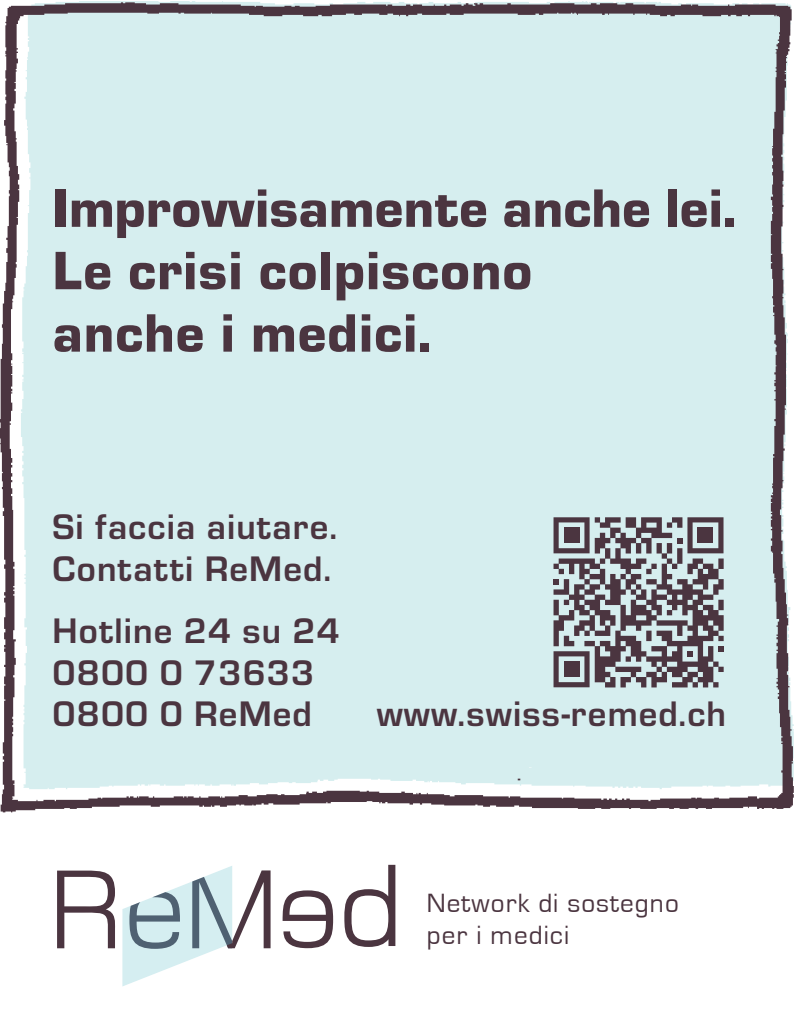
<style>
.page{position:relative;width:794px;height:1021px;background:#fff}
.page>*{position:absolute;margin:0;border:0;box-sizing:border-box;transform-origin:0 0}
.t1{font:900 56px/62.4px "Eurostile";letter-spacing:.02em;color:#4b3540}
.t2{font:700 36.8px/41.6px "Eurostile";letter-spacing:.03em;color:#4b3540}
.t3{font:27.2px/32px "Eurostile";letter-spacing:.04em;color:#4b3540}
</style>
<div class="page">
<img style="left:0;top:1px;width:794px;height:812px">
<svg style="left:282px;top:890px;width:51px;height:58px"></svg>
<svg style="left:344px;top:864px;width:51px;height:82px"></svg>
<svg style="left:57px;top:870px;width:59px;height:78px"></svg>
<svg style="left:122px;top:866px;width:148px;height:120px"></svg>
<svg style="left:553px;top:517px;width:170px;height:170px;background:#8d8d93"></svg>
<div style="left:564px;top:527px;width:15px;height:16px;background:#4b3540"></div>
<div style="left:698px;top:527px;width:15px;height:16px;background:#4b3540"></div>
<div style="left:564px;top:661px;width:15px;height:16px;background:#4b3540"></div>
<h1 class="t1" style="left:53px;top:173px;width:684px">Improvvisamente anche lei.<br>Le crisi colpiscono<br>anche i medici.</h1>
<p class="t2" style="left:53px;top:503px;width:286px">Si faccia aiutare.<br>Contatti ReMed.</p>
<p class="t2" style="left:53px;top:607px;width:289px">Hotline 24 su 24<br>0800 0 73633<br>0800 0 ReMed</p>
<p class="t2" style="left:377px;top:690px;width:351px">www.swiss-remed.ch</p>
<p class="t3" style="left:427px;top:888px;width:253px">Network di sostegno per i medici</p>
</div>
